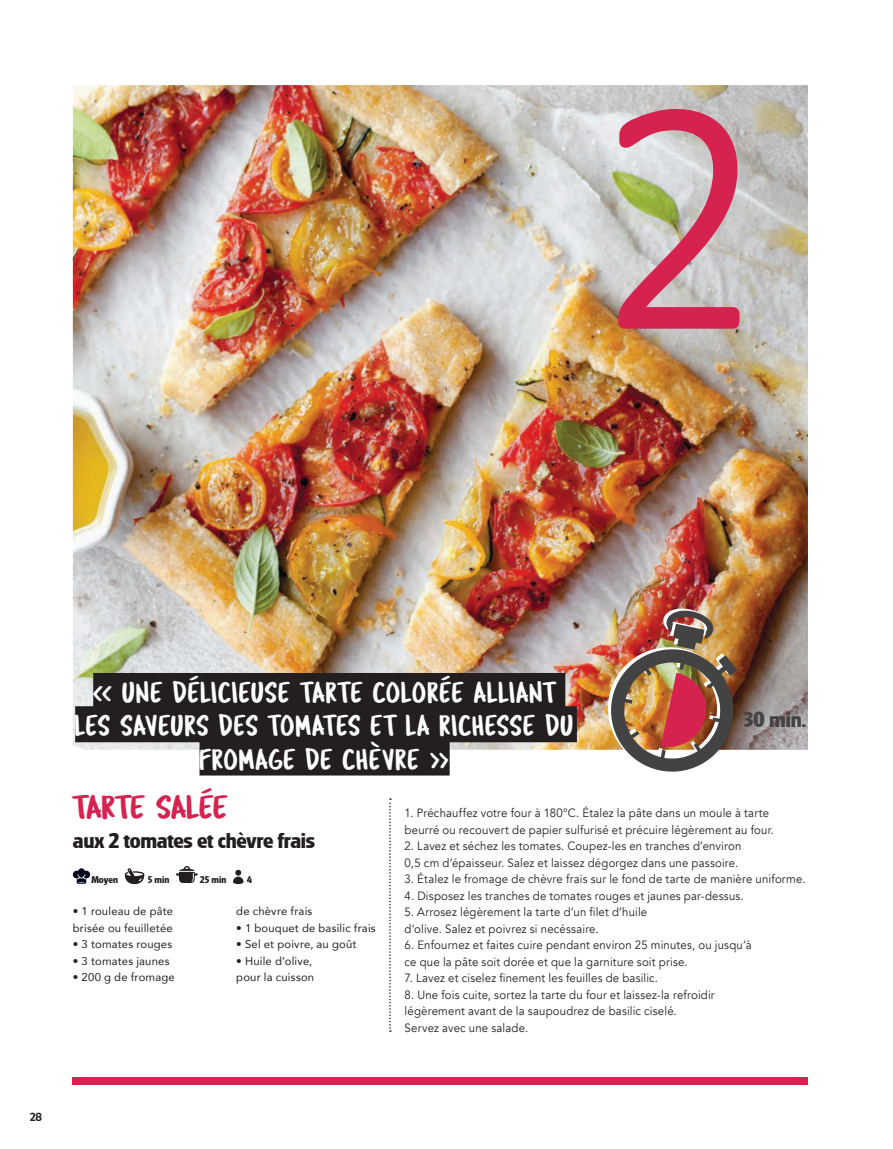
<style>
.page{position:relative;width:893px;height:1149px;background:#fff}
.page>*{position:absolute;margin:0;border:0;box-sizing:border-box;transform-origin:0 0}
.t1{font:337.35px "Program OT";color:#d5224f}
.t2{font:33.75px "Tragic Marker";letter-spacing:-.03em;color:#d5224f;scale:1.1 1}
.t3{font:30px/33.3px "Tragic Marker";letter-spacing:.005em;color:#fff;text-align:center}
.t4{font:700 22.5px "Glasgow RR Book";letter-spacing:-.01em;color:#231f20}
.t5{font:700 22.5px "Glasgow RR Book";color:#434343}
.t6{font:500 12.75px "Program OT";color:#231f20}
.t7{font:12px/16.5px "Avenir";letter-spacing:.015em;color:#231f20;scale:.95 1}
.t8{font:11.25px/16.5px "Avenir";letter-spacing:.02em;color:#231f20}
.t9{font:700 10.2px "Glasgow RR Book";color:#231f20}
</style>
<div class="page">
<img style="left:73px;top:85px;width:735px;height:664px">
<div style="left:72px;top:1076px;width:736px;height:8px;background:#d5224f"></div>
<div style="left:93px;top:672px;width:472px;height:36px;background:#231f20"></div>
<div style="left:75px;top:706px;width:502px;height:36px;background:#231f20"></div>
<div style="left:200px;top:739px;width:250px;height:36px;background:#231f20"></div>
<svg style="left:73px;top:868px;width:17px;height:15px"></svg>
<svg style="left:124px;top:868px;width:21px;height:15px"></svg>
<svg style="left:176px;top:866px;width:22px;height:16px"></svg>
<svg style="left:233px;top:869px;width:10px;height:15px"></svg>
<svg style="left:389px;top:798px;width:2px;height:233px"></svg>
<img style="left:602px;top:606px;width:135px;height:166px">
<h1 class="t1" style="left:613px;top:33px;width:138px">2</h1>
<h3 class="t3" style="left:75px;top:675px;width:500px">&lt;&lt; UNE DÉLICIEUSE TARTE COLORÉE ALLIANT<br>LES SAVEURS DES TOMATES ET LA RICHESSE DU<br>FROMAGE DE CHÈVRE &gt;&gt;</h3>
<h3 class="t5" style="left:744px;top:706px;width:64px">30 min.</h3>
<h2 class="t2" style="left:73px;top:786px;width:144px">TARTE SALÉE</h2>
<h3 class="t4" style="left:73px;top:827px;width:244px">aux 2 tomates et chèvre frais</h3>
<p class="t9" style="left:91px;top:873px;width:28px">Moyen</p>
<p class="t9" style="left:148px;top:873px;width:23px">5 min</p>
<p class="t9" style="left:200px;top:873px;width:28px">25 min</p>
<p class="t9" style="left:247px;top:873px;width:7px">4</p>
<p class="t8" style="left:73px;top:902px;width:102px">• 1 rouleau de pâte brisée ou feuilletée</p>
<p class="t8" style="left:73px;top:935px;width:101px">• 3 tomates rouges</p>
<p class="t8" style="left:73px;top:951px;width:98px">• 3 tomates jaunes</p>
<p class="t8" style="left:73px;top:968px;width:103px">• 200 g de fromage</p>
<p class="t8" style="left:236px;top:902px;width:78px">de chèvre frais</p>
<p class="t8" style="left:236px;top:918px;width:141px">• 1 bouquet de basilic frais</p>
<p class="t8" style="left:236px;top:935px;width:122px">• Sel et poivre, au goût</p>
<p class="t8" style="left:236px;top:951px;width:79px">• Huile d’olive, pour la cuisson</p>
<p class="t7" style="left:405px;top:804px;width:390px">1. Préchauffez votre four à 180°C. Étalez la pâte dans un moule à tarte beurré ou recouvert de papier sulfurisé et précuire légèrement au four.</p>
<p class="t7" style="left:405px;top:837px;width:356px">2. Lavez et séchez les tomates. Coupez-les en tranches d’environ<br>0,5 cm d’épaisseur. Salez et laissez dégorgez dans une passoire.</p>
<p class="t7" style="left:405px;top:870px;width:423px">3. Étalez le fromage de chèvre frais sur le fond de tarte de manière uniforme.</p>
<p class="t7" style="left:405px;top:887px;width:358px">4. Disposez les tranches de tomates rouges et jaunes par-dessus.</p>
<p class="t7" style="left:405px;top:903px;width:257px">5. Arrosez légèrement la tarte d’un filet d’huile d’olive. Salez et poivrez si necéssaire.</p>
<p class="t7" style="left:405px;top:936px;width:367px">6. Enfournez et faites cuire pendant environ 25 minutes, ou jusqu’à ce que la pâte soit dorée et que la garniture soit prise.</p>
<p class="t7" style="left:405px;top:969px;width:268px">7. Lavez et ciselez finement les feuilles de basilic.</p>
<p class="t7" style="left:405px;top:986px;width:328px">8. Une fois cuite, sortez la tarte du four et laissez-la refroidir légèrement avant de la saupoudrez de basilic ciselé.<br>Servez avec une salade.</p>
<p class="t6" style="left:30px;top:1109px;width:14px">28</p>
</div>
